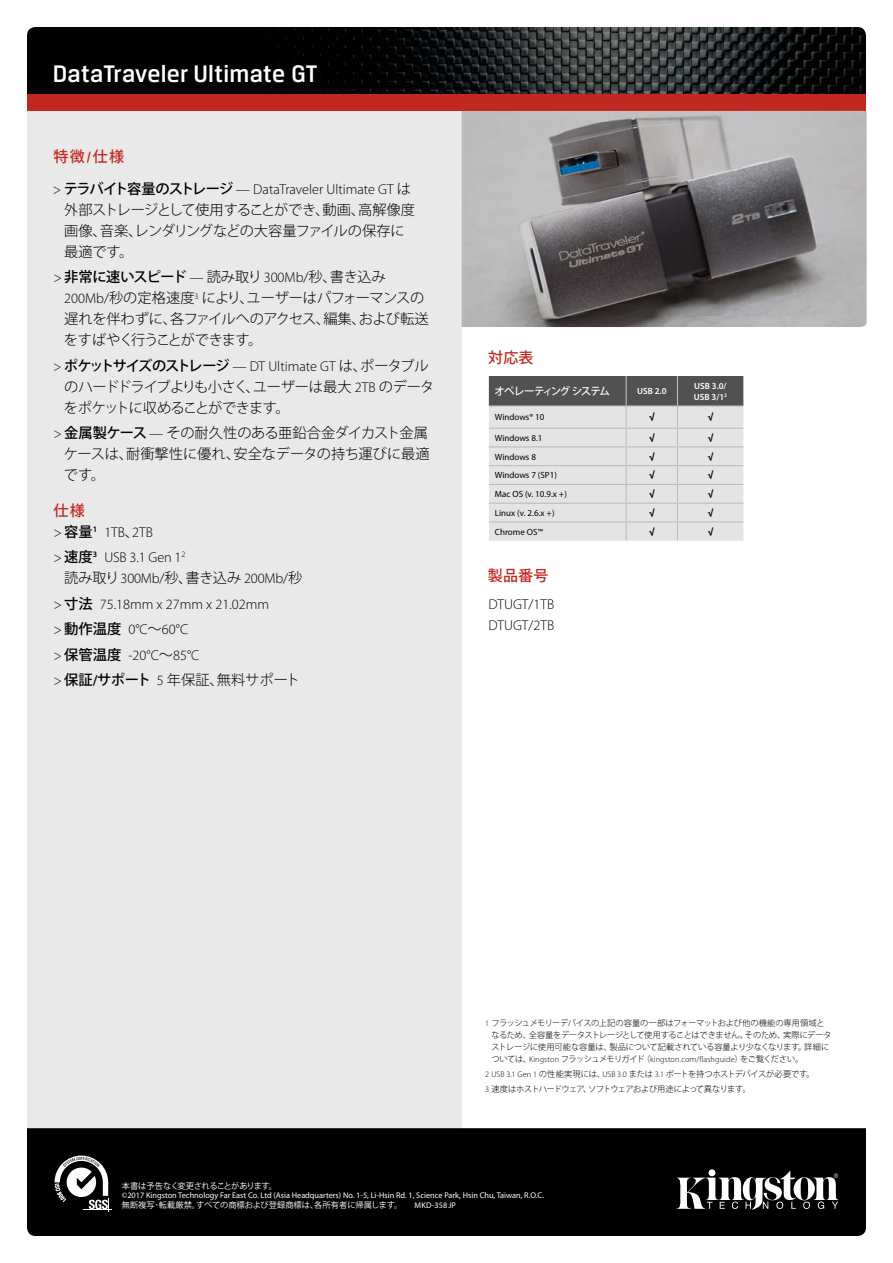
<style>
.page{position:relative;width:893px;height:1263px;background:#fff}
.page>*{position:absolute;margin:0;border:0;box-sizing:border-box;transform-origin:0 0}
.t1{font:500 25.5px "Breuer Text";letter-spacing:.01em;color:#fff}
.t2{font:500 15px "Koz Go Pro";letter-spacing:.01em;color:#c22821}
.t3{font:300 14.25px/21px "Koz Go Pro";letter-spacing:-.02em;color:#000}
.t4{font:300 14.25px/25.5px "Myriad Pro";color:#000}
.t5{font:300 14.25px/21px "Koz Go Pro";letter-spacing:-.05em;color:#000}
.t6{font:300 14.25px "Koz Go Pro";color:#000}
.t7{font:500 10.5px "Koz Go Pro";letter-spacing:-.1em;color:#fff}
.t8{font:9px "Myriad Pro";color:#000}
.t9{font:600 9px/10.8px "Myriad Pro";color:#fff}
.t10{font:900 9px "Myriad Pro";color:#000}
.t11{font:300 8.25px/12px "Koz Go Pro";letter-spacing:-.035em;color:#000}
.t12{font:8.25px "Myriad Pro";color:#fff}
.t13{font:300 8.25px "Myriad Pro";letter-spacing:.015em;color:#000}
.t14{font:8.25px "Koz Go Pr 6 N";color:#fff}
.t15{font:8.25px "Koz Go Pr 6 N";letter-spacing:-.045em;color:#fff}
.s1{font-family:"Breuer Text"}
.s2{font-stretch:condensed}
.s3{font-family:"Koz Go Pro";font-weight:500}
.s4{font-family:"Koz Go Pro"}
.s5{font-family:"Myriad Pro";font-stretch:condensed}
.s6{font-weight:500}
.s7{font-family:"Myriad Pro"}
.s8{font-family:"Myriad Pro";font-weight:600}
</style>
<div class="page">
<div style="left:27px;top:111px;width:434px;height:1028px;background:#e5e4e5"></div>
<div style="left:27px;top:1128px;width:839px;height:108px;background:#000"></div>
<svg style="left:55px;top:1155px;width:57px;height:56px"></svg>
<svg style="left:676px;top:1171px;width:163px;height:39px"></svg>
<img style="left:27px;top:27px;width:839px;height:67px">
<div style="left:27px;top:94px;width:839px;height:17px;background:#c22821"></div>
<svg style="left:489px;top:376px;width:254px;height:165px;background:#c8c7c8"></svg>
<img style="left:462px;top:111px;width:405px;height:216px">
<h1 class="t1" style="left:53px;top:60px;width:266px">DataTraveler Ultimate GT</h1>
<p class="t2" style="left:53px;top:147px;width:72px">特徴<span class="s1">/</span>仕様</p>
<p class="t4" style="left:53px;top:176px;width:360px"><span class="s2">&gt;</span> <span class="s3">テラバイト容量のストレージ</span> — DataTraveler Ultimate GT <span class="s4">は</span></p>
<p class="t3" style="left:64px;top:199px;width:352px">外部ストレージとして使用することができ、動画、高解像度画像、音楽、レンダリングなどの大容量ファイルの保存に最適です。</p>
<p class="t3" style="left:64px;top:267px;width:366px;text-indent:-11px"><span class="s5">&gt;</span> <span class="s6">非常に速いスピード</span> <span class="s7">—</span> 読み取り <span class="s7">300Mb/</span>秒、書き込み<br><span class="s7">200Mb/</span>秒の定格速度<sup>3</sup> により、ユーザーはパフォーマンスの遅れを伴わずに、各ファイルへのアクセス、編集、および転送をすばやく行うことができます。</p>
<p class="t5" style="left:64px;top:355px;width:372px;text-indent:-11px"><span class="s5">&gt;</span> <span class="s6">ポケットサイズのストレージ</span> <span class="s7">— DT Ultimate GT</span> は、ポータブルのハードドライブよりも小さく、ユーザーは最大 <span class="s7">2TB</span> のデータをポケットに収めることができます。</p>
<p class="t3" style="left:64px;top:423px;width:367px;text-align:justify;text-indent:-10px"><span class="s5">&gt;</span> <span class="s6">金属製ケース</span> <span class="s7">—</span> その耐久性のある亜鉛合金ダイカスト金属ケースは、耐衝撃性に優れ、安全なデータの持ち運びに最適です。</p>
<p class="t2" style="left:53px;top:501px;width:33px">仕様</p>
<p class="t4" style="left:53px;top:519px;width:134px"><span class="s2">&gt;</span> <span class="s3">容量</span><sup>1</sup> 1TB<span class="s4">、</span>2TB<br><span class="s2">&gt;</span> <span class="s3">速度</span><sup>3</sup> USB 3.1 Gen 1<sup>2</sup></p>
<p class="t4" style="left:53px;top:565px;width:250px;text-indent:11px"><span class="s4">読み取り</span> 300Mb/<span class="s4">秒、書き込み</span> 200Mb/<span class="s4">秒</span><span class="s2">&gt;</span> <span class="s3">寸法</span> 75.18mm x 27mm x 21.02mm<br><span class="s2">&gt;</span> <span class="s3">動作温度</span> 0°C<span class="s4">～</span>60°C<br><span class="s2">&gt;</span> <span class="s3">保管温度</span> -20°C<span class="s4">～</span>85°C</p>
<p class="t6" style="left:53px;top:671px;width:248px"><span class="s5">&gt;</span> <span class="s6">保証</span><span class="s8">/</span><span class="s6">サポート</span> <span class="s7">5</span> 年保証、無料サポート</p>
<p class="t2" style="left:488px;top:348px;width:47px">対応表</p>
<p class="t7" style="left:494px;top:385px;width:117px">オペレーティングシステム</p>
<p class="t9" style="left:637px;top:386px;width:31px">USB 2.0</p>
<p class="t9" style="left:694px;top:381px;width:35px">USB 3.0/<br>USB 3/1<sup>2</sup></p>
<p class="t8" style="left:495px;top:412px;width:51px">Windows® 10</p>
<p class="t10" style="left:649px;top:411px;width:7px">√</p>
<p class="t10" style="left:708px;top:411px;width:7px">√</p>
<p class="t8" style="left:495px;top:432px;width:49px">Windows 8.1</p>
<p class="t10" style="left:649px;top:432px;width:7px">√</p>
<p class="t10" style="left:708px;top:432px;width:7px">√</p>
<p class="t8" style="left:495px;top:451px;width:43px">Windows 8</p>
<p class="t10" style="left:649px;top:451px;width:7px">√</p>
<p class="t10" style="left:708px;top:451px;width:7px">√</p>
<p class="t8" style="left:495px;top:470px;width:64px">Windows 7 (SP1)</p>
<p class="t10" style="left:649px;top:469px;width:7px">√</p>
<p class="t10" style="left:708px;top:469px;width:7px">√</p>
<p class="t8" style="left:495px;top:489px;width:73px">Mac OS (v. 10.9.x +)</p>
<p class="t10" style="left:649px;top:488px;width:7px">√</p>
<p class="t10" style="left:708px;top:488px;width:7px">√</p>
<p class="t8" style="left:495px;top:507px;width:61px">Linux (v. 2.6.x +)</p>
<p class="t10" style="left:649px;top:507px;width:7px">√</p>
<p class="t10" style="left:708px;top:507px;width:7px">√</p>
<p class="t8" style="left:495px;top:526px;width:50px">Chrome OS™</p>
<p class="t10" style="left:649px;top:526px;width:7px">√</p>
<p class="t10" style="left:708px;top:526px;width:7px">√</p>
<p class="t2" style="left:488px;top:566px;width:62px">製品番号</p>
<p class="t4" style="left:489px;top:594px;width:67px;line-height:20.2px">DTUGT/1TB<br>DTUGT/2TB</p>
<p class="t11" style="left:491px;top:1017px;width:342px;text-indent:-6px"><span class="s7">1</span> フラッシュメモリーデバイスの上記の容量の一部はフォーマットおよび他の機能の専用領域となるため、全容量をデータストレージとして使用することはできません。そのため、実際にデータストレージに使用可能な容量は、製品について記載されている容量より少なくなります。詳細に</p>
<p class="t13" style="left:491px;top:1054px;width:313px"><span class="s4">ついては、</span>Kingston <span class="s4">フラッシュメモリガイド（</span>kingston.com/flashguide<span class="s4">）をご覧ください。</span></p>
<p class="t11" style="left:485px;top:1066px;width:331px;line-height:14.7px"><span class="s7">2 USB 3.1 Gen 1</span> の性能実現には、<span class="s7">USB 3.0</span> または <span class="s7">3.1</span> ポートを持つホストデバイスが必要です。<br><span class="s7">3</span> 速度はホストハードウェア、ソフトウェアおよび用途によって異なります。</p>
<p class="t15" style="left:122px;top:1181px;width:157px">本書は予告なく変更されることがあります。</p>
<p class="t12" style="left:122px;top:1190px;width:424px">©2017 Kingston Technology Far East Co. Ltd (Asia Headquarters) No. 1-5, Li-Hsin Rd. 1, Science Park, Hsin Chu, Taiwan, R.O.C.</p>
<p class="t14" style="left:122px;top:1200px;width:282px">無断複写･転載厳禁。すべての商標および登録商標は、各所有者に帰属します。</p>
<p class="t12" style="left:415px;top:1200px;width:43px">MKD-358JP</p>
</div>
